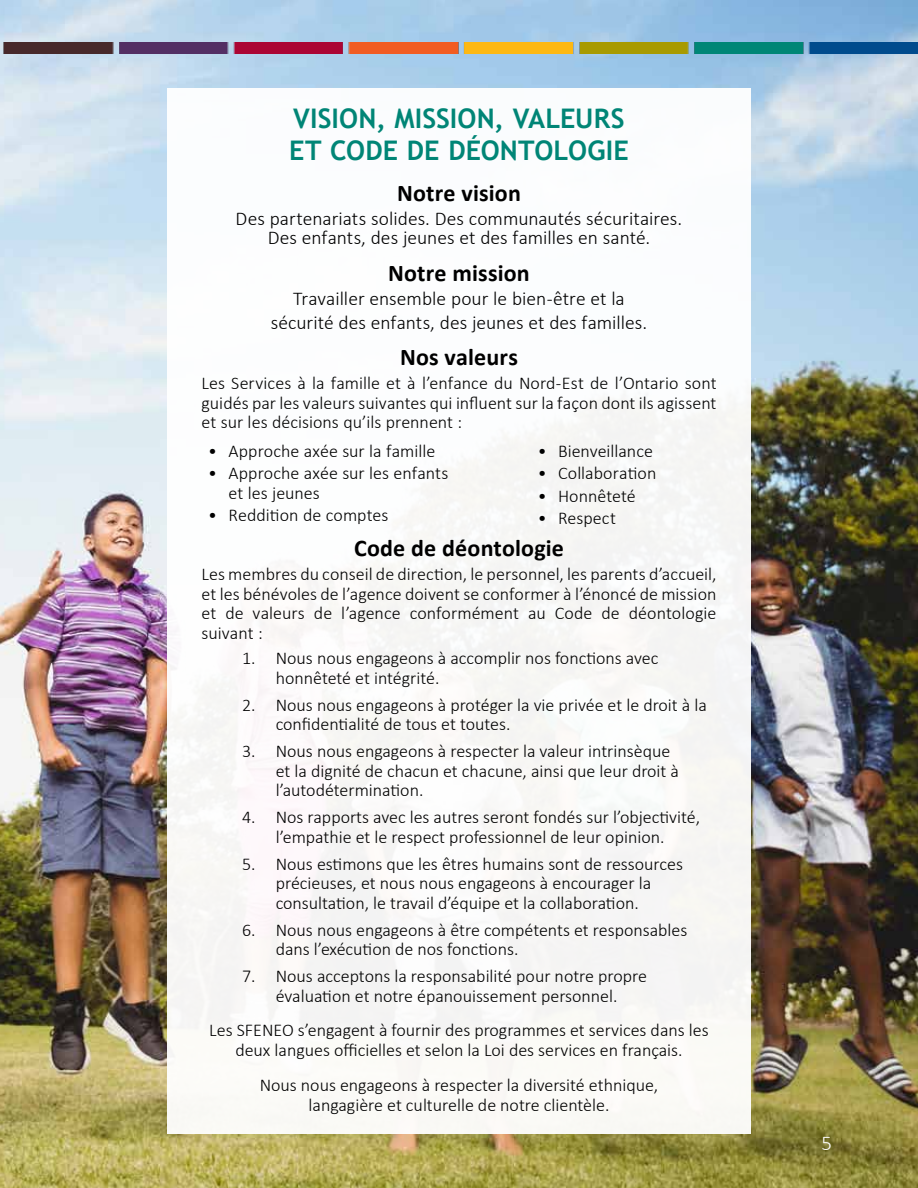
<style>
.page{position:relative;width:918px;height:1188px;background:#fff}
.page>*{position:absolute;margin:0;border:0;box-sizing:border-box;transform-origin:0 0}
.t1{font:700 27px/32.4px "Trebuchet MS";letter-spacing:.005em;color:#008576}
.t2{font:700 24px "Calibri";letter-spacing:.01em;color:#000}
.t3{font:300 21px "Calibri";color:#fff}
.t4{font:300 19.5px/19.5px "Calibri";color:#000;text-align:center}
.t5{font:300 18px/19.5px "Calibri";color:#000}
</style>
<div class="page">
<img style="left:0;top:0;width:918px;height:1188px">
<div style="left:167px;top:88px;width:584px;height:1046px;background:#fff"></div>
<img style="left:0;top:43px;width:918px;height:10px">
<h1 class="t1" style="left:289px;top:102px;width:341px">VISION, MISSION, VALEURS<br>ET CODE DE DÉONTOLOGIE</h1>
<h2 class="t2" style="left:397px;top:176px;width:125px">Notre vision</h2>
<p class="t4" style="left:236px;top:208px;width:448px">Des partenariats solides. Des communautés sécuritaires.<br>Des enfants, des jeunes et des familles en santé.</p>
<h2 class="t2" style="left:388px;top:256px;width:143px">Notre mission</h2>
<p class="t4" style="left:271px;top:287px;width:378px;line-height:23.4px">Travailler ensemble pour le bien-être et la sécurité des enfants, des jeunes et des familles.</p>
<h2 class="t2" style="left:400px;top:340px;width:119px">Nos valeurs</h2>
<p class="t5" style="left:202px;top:374px;width:517px;text-align:justify">Les Services à la famille et à l’enfance du Nord-Est de l’Ontario sont guidés par les valeurs suivantes qui influent sur la façon dont ils agissent et sur les décisions qu’ils prennent :</p>
<p class="t5" style="left:208px;top:441px;width:229px">• Approche axée sur la famille</p>
<p class="t5" style="left:229px;top:463px;width:221px;text-indent:-20px">• Approche axée sur les enfants et les jeunes</p>
<p class="t5" style="left:208px;top:505px;width:182px">• Reddition de comptes</p>
<p class="t5" style="left:538px;top:441px;width:117px">• Bienveillance</p>
<p class="t5" style="left:538px;top:463px;width:120px">• Collaboration</p>
<p class="t5" style="left:538px;top:486px;width:100px">• Honnêteté</p>
<p class="t5" style="left:538px;top:508px;width:80px">• Respect</p>
<h2 class="t2" style="left:354px;top:531px;width:211px">Code de déontologie</h2>
<p class="t5" style="left:202px;top:564px;width:517px;text-align:justify">Les membres du conseil de direction, le personnel, les parents d’accueil, et les bénévoles de l’agence doivent se conformer à l’énoncé de mission et de valeurs de l’agence conformément au Code de déontologie suivant :</p>
<p class="t5" style="left:276px;top:648px;width:384px;text-indent:-34px">1. Nous nous engageons à accomplir nos fonctions avec honnêteté et intégrité.</p>
<p class="t5" style="left:276px;top:695px;width:433px;text-indent:-34px">2. Nous nous engageons à protéger la vie privée et le droit à la confidentialité de tous et toutes.</p>
<p class="t5" style="left:276px;top:741px;width:405px;text-indent:-34px">3. Nous nous engageons à respecter la valeur intrinsèque et la dignité de chacun et chacune, ainsi que leur droit à l’autodétermination.</p>
<p class="t5" style="left:242px;top:807px;width:460px;text-align:center">4. Nos rapports avec les autres seront fondés sur l’objectivité, l’empathie et le respect professionnel de leur opinion.</p>
<p class="t5" style="left:242px;top:854px;width:443px;text-align:center">5. Nous estimons que les êtres humains sont de ressources précieuses, et nous nous engageons à encourager la consultation, le travail d’équipe et la collaboration.</p>
<p class="t5" style="left:276px;top:920px;width:413px;text-indent:-34px">6. Nous nous engageons à être compétents et responsables dans l’exécution de nos fonctions.</p>
<p class="t5" style="left:242px;top:966px;width:406px;text-align:center">7. Nous acceptons la responsabilité pour notre propre évaluation et notre épanouissement personnel.</p>
<p class="t5" style="left:209px;top:1020px;width:501px;text-align:center">Les SFENEO s’engagent à fournir des programmes et services dans les deux langues officielles et selon la Loi des services en français.</p>
<p class="t5" style="left:260px;top:1075px;width:400px;text-align:center">Nous nous engageons à respecter la diversité ethnique, langagière et culturelle de notre clientèle.</p>
<p class="t3" style="left:821px;top:1130px;width:12px">5</p>
</div>
